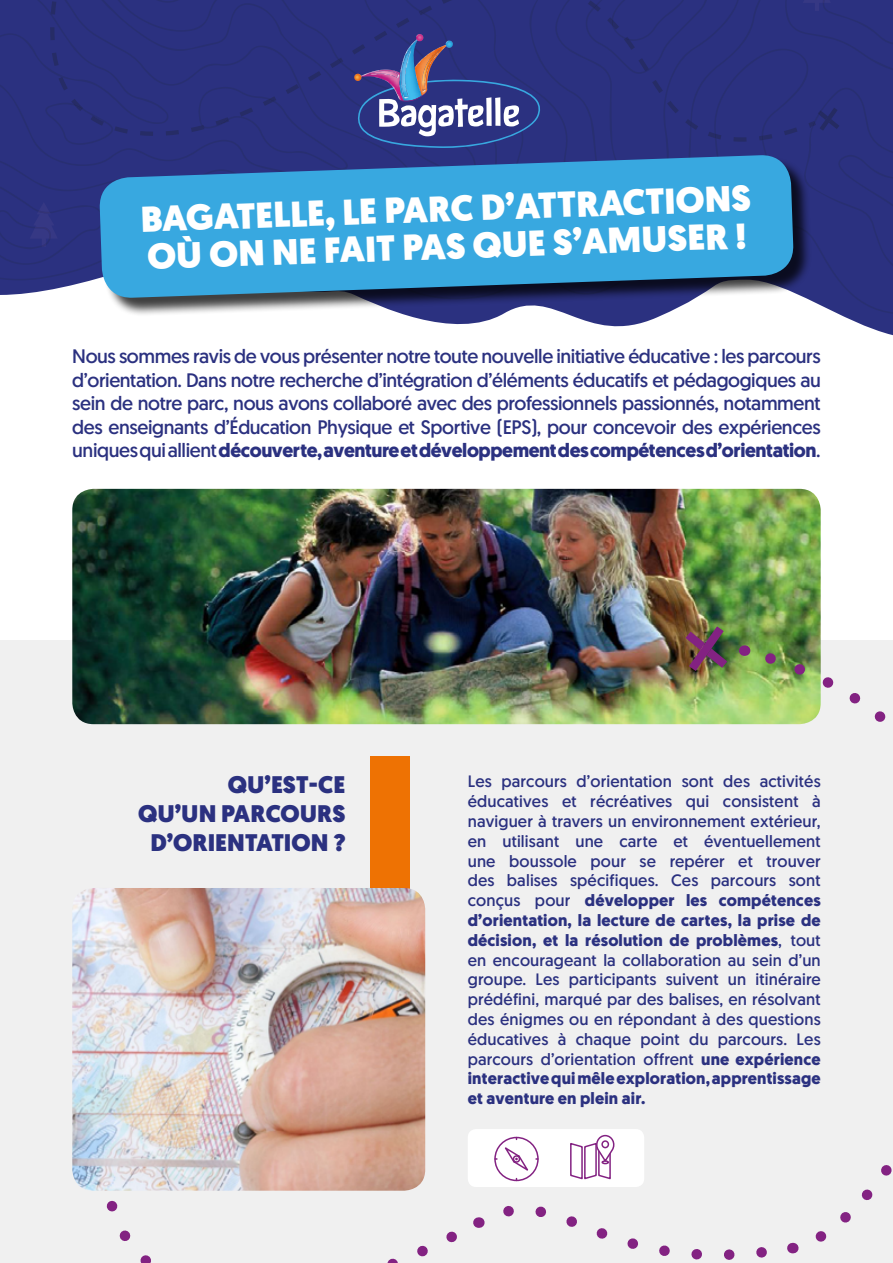
<style>
.page{position:relative;width:893px;height:1263px;background:#fff}
.page>*{position:absolute;margin:0;border:0;box-sizing:border-box;transform-origin:0 0}
.t1{font:900 36px/37.5px "Geomanist";color:#fff}
.t2{font:900 24px/28.8px "Geomanist";color:#2b3180;text-align:right}
.t3{font:19.5px/23.4px "Geomanist";letter-spacing:-.02em;color:#2b3180;text-align:justify}
.t4{font:16.5px/19.8px "Geomanist";letter-spacing:.01em;color:#2b3180;text-align:justify}
.s1{font-weight:700}
</style>
<div class="page">
<div style="left:0;top:640px;width:893px;height:623px;background:#f0f0f0"></div>
<svg style="left:413px;top:316px;width:480px;height:20px"></svg>
<svg style="left:812px;top:275px;width:81px;height:41px;fill:#2b3180"></svg>
<svg style="left:0;top:0;width:893px;height:275px"></svg>
<img style="left:366px;top:71px;width:32px;height:7px">
<div style="left:102px;top:157px;width:710px;height:160px;background:#000;opacity:.75"></div>
<svg style="left:99px;top:154px;width:695px;height:145px;fill:#38a8e0"></svg>
<img style="left:72px;top:489px;width:749px;height:235px">
<div style="left:370px;top:756px;width:40px;height:309px;background:#ee7203"></div>
<svg style="left:746px;top:642px;width:146px;height:609px"></svg>
<svg style="left:106px;top:1163px;width:373px;height:100px"></svg>
<svg style="left:503px;top:1199px;width:290px;height:61px"></svg>
<img style="left:685px;top:626px;width:42px;height:45px">
<img style="left:72px;top:888px;width:353px;height:303px">
<div style="left:468px;top:1129px;width:176px;height:58px;background:#fff;border-radius:9px"></div>
<svg style="left:494px;top:1136px;width:45px;height:46px"></svg>
<svg style="left:570px;top:1134px;width:45px;height:46px"></svg>
<div style="left:601px;top:1140px;width:8px;height:8px;border:2px solid #832282;border-radius:50%"></div>
<h1 class="t1" style="left:140px;top:201px;width:612px;rotate:-2deg">BAGATELLE, LE PARC D’ATTRACTIONS<br>OÙ ON NE FAIT PAS QUE S’AMUSER !</h1>
<p class="t3" style="left:72px;top:344px;width:750px">Nous sommes ravis de vous présenter notre toute nouvelle initiative éducative : les parcours d’orientation. Dans notre recherche d’intégration d’éléments éducatifs et pédagogiques au sein de notre parc, nous avons collaboré avec des professionnels passionnés, notamment des enseignants d’Éducation Physique et Sportive (EPS), pour concevoir des expériences uniques qui allient <span class="s1">découverte, aventure et développement des compétences d’orientation</span>.</p>
<h2 class="t2" style="left:138px;top:770px;width:209px">QU’EST-CE<br>QU’UN PARCOURS<br>D’ORIENTATION ?</h2>
<p class="t4" style="left:468px;top:771px;width:354px">Les parcours d’orientation sont des activités éducatives et récréatives qui consistent à naviguer à travers un environnement extérieur, en utilisant une carte et éventuellement une boussole pour se repérer et trouver des balises spécifiques. Ces parcours sont conçus pour <span class="s1">développer les compétences d’orientation, la lecture de cartes, la prise de décision, et la résolution de problèmes</span>, tout en encourageant la collaboration au sein d’un groupe. Les participants suivent un itinéraire prédéfini, marqué par des balises, en résolvant des énigmes ou en répondant à des questions éducatives à chaque point du parcours. Les parcours d’orientation offrent <span class="s1">une expérience interactive qui mêle exploration, apprentissage et aventure en plein air.</span></p>
</div>
